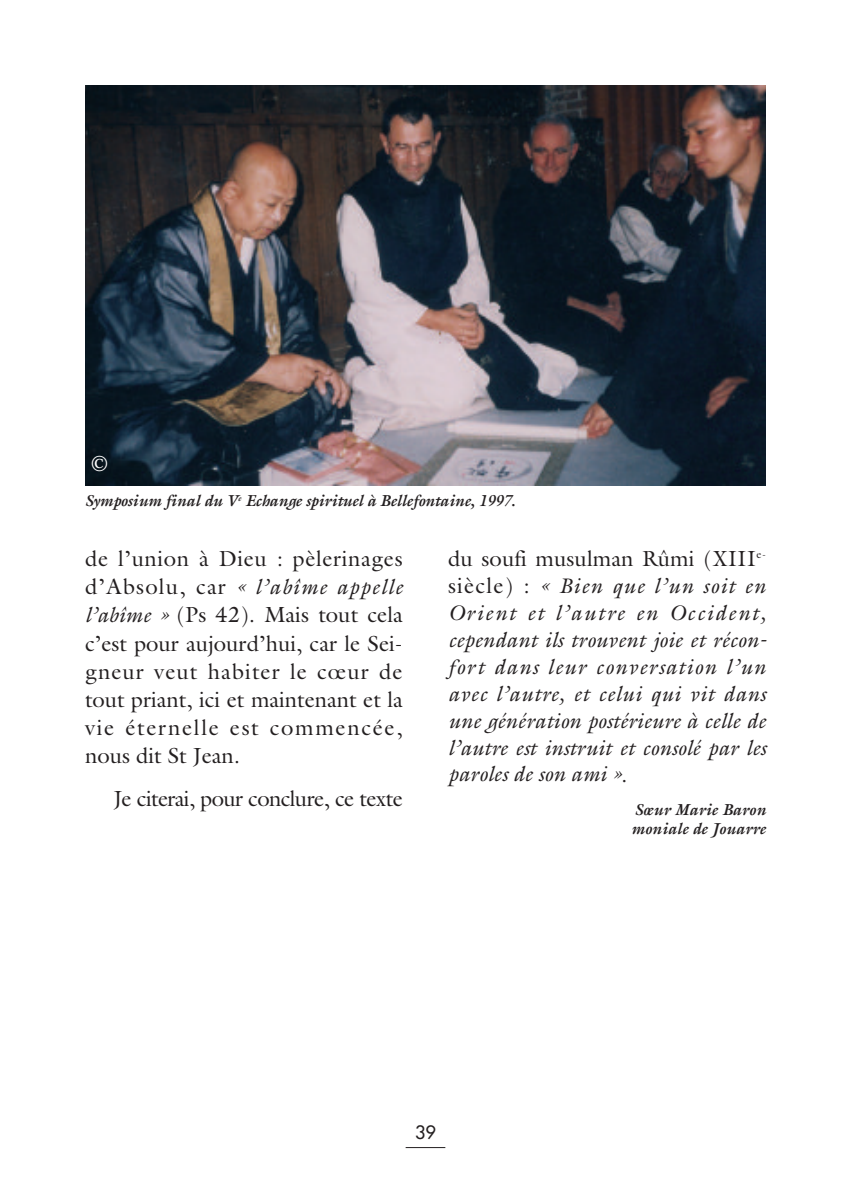
<style>
.page{position:relative;width:851px;height:1191px;background:#fff}
.page>*{position:absolute;margin:0;border:0;box-sizing:border-box;transform-origin:0 0}
.t1{font:22px/28.2px "Galliard";letter-spacing:.005em;color:#231f20;text-align:justify}
.t2{font:22px "Galliard";letter-spacing:-.03em;color:#231f20}
.t3{font:22px "Galliard";letter-spacing:.03em;color:#231f20}
.t4{font:22px "Galliard";color:#fff}
.t5{font:italic 21.2px/27px "Galliard";color:#231f20;text-align:justify}
.t6{font:italic 21.2px "Galliard";letter-spacing:.05em;color:#231f20}
.t7{font:18px "Futura";color:#231f20}
.t8{font:italic 700 16px/19px "Galliard";letter-spacing:-.01em;color:#231f20}
.s1{font-style:normal;font-size:22px}
.s2{font-style:italic;font-size:21.2px}
</style>
<div class="page">
<hr style="left:405px;top:1147px;width:40px;height:1px;background:#231f20">
<img style="left:85px;top:85px;width:680px;height:400px">
<p class="t4" style="left:91px;top:450px;width:18px">©</p>
<p class="t8" style="left:85px;top:491px;width:431px">Symposium final du V<sup>e</sup> Echange spirituel à Bellefontaine, 1997.</p>
<p class="t3" style="left:85px;top:545px;width:319px">de l’union à Dieu : pèlerinages</p>
<p class="t6" style="left:85px;top:574px;width:319px"><span class="s1">d’Absolu, car</span> « l’abîme appelle</p>
<p class="t1" style="left:85px;top:600px;width:319px"><span class="s2">l’abîme »</span> (Ps 42). Mais tout cela c’est pour aujourd’hui, car le Sei&shy;gneur veut habiter le cœur de tout priant, ici et maintenant et la vie éternelle est commencée, nous dit St Jean.</p>
<p class="t2" style="left:113px;top:785px;width:291px">Je citerai, pour conclure, ce texte</p>
<p class="t1" style="left:448px;top:544px;width:319px">du soufi musulman Rûmi (XIII<sup>e-</sup></p>
<p class="t5" style="left:448px;top:572px;width:319px"><span class="s1">siècle) :</span> « Bien que l’un soit en Orient et l’autre en Occident, cependant ils trouvent joie et récon&shy;fort dans leur conversation l’un avec l’autre, et celui qui vit dans une génération postérieure à celle de l’autre est instruit et consolé par les paroles de son ami »<span class="s1">.</span></p>
<p class="t8" style="left:631px;top:799px;width:136px">Sœur Marie Baron moniale de Jouarre</p>
<p class="t7" style="left:415px;top:1120px;width:22px">39</p>
</div>
